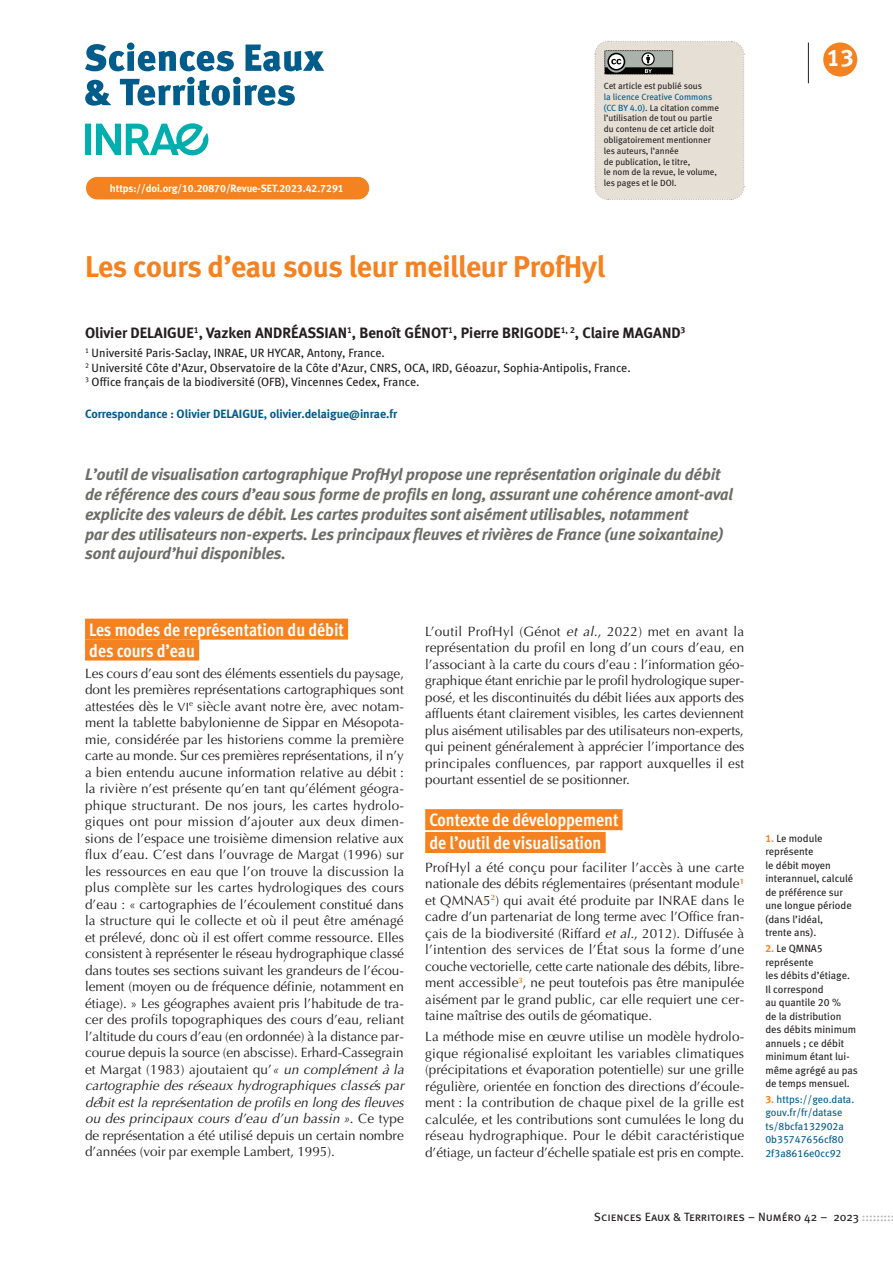
<style>
.page{position:relative;width:893px;height:1263px;background:#fff}
.page>*{position:absolute;margin:0;border:0;box-sizing:border-box;transform-origin:0 0}
.Titre_bleu{font:700 30px "Meta Bold LF Roman";letter-spacing:-.01em;color:#f58220}
.t1{font:700 24px "Meta Bold LF Caps";color:#fff}
.H1_bleu{font:18px "Meta Cond OT Bold";color:#fff}
.H1_bleu_2e_ligne{font:18px "Meta Cond OT Bold";color:#fff}
.Chapeau{font:700 16.5px/19.8px "Meta Bold LF Italic";letter-spacing:-.005em;color:#6c6d67}
.Auteur{font:700 15px "Meta Bold LF Roman";color:#231f20}
.Texte_article{font:13.5px/16.5px "Optima";letter-spacing:-.005em;color:#231f20;text-align:justify}
.Affiliation_auteur{font:12px "Meta Book LF Roman";color:#231f20}
.Courriel_auteur_corr{font:700 12px "Meta Bold LF Roman";color:#005c8a}
.t2{font:12px "Meta Book Caps";color:#231f20}
.Note{font:10.5px/13.5px "Meta Book LF Roman";color:#231f20}
.Note-2{font:10.5px/13.5px "Meta Book LF Roman";color:#005c8a}
.t3{font:700 10.5px "Meta Bold LF Roman";color:#fff}
.t4{font:9px/10.8px "Meta Book LF Roman";color:#231f20}
.s1{color:#005c8a}
.s2{font-size:12px}
.s3{font-style:italic}
.s4{font-family:"Meta Bold LF Roman";font-weight:700;color:#f58220}
.s5{color:#bcbdc0}
</style>
<div class="page">
<div style="left:823px;top:43px;width:34px;height:34px;background:#f58220;border-radius:50%"></div>
<hr style="left:808px;top:43px;width:1px;height:40px;background:#231f20">
<div style="left:86px;top:177px;width:283px;height:22px;background:#f58220;border-radius:11px"></div>
<svg style="left:85px;top:43px;width:239px;height:63px"></svg>
<div style="left:85px;top:124px;width:6px;height:31px;background:#00afad"></div>
<svg style="left:96px;top:123px;width:112px;height:32px"></svg>
<svg style="left:594px;top:41px;width:151px;height:159px;background:#ddd8cf"></svg>
<div style="left:85px;top:619px;width:263px;height:21px;background:#f58220"></div>
<div style="left:85px;top:639px;width:114px;height:21px;background:#f58220"></div>
<div style="left:425px;top:809px;width:198px;height:21px;background:#f58220"></div>
<div style="left:425px;top:832px;width:181px;height:21px;background:#f58220"></div>
<p class="t3" style="left:110px;top:182px;width:235px">https://doi.org/10.20870/Revue-SET.2023.42.7291</p>
<p class="t4" style="left:604px;top:80px;width:100px">Cet article est publié sous</p>
<p class="t4" style="left:604px;top:91px;width:117px"><span class="s1">la licence Creative Commons (CC BY 4.0)</span>. La citation comme l’utilisation de tout ou partie du contenu de cet article doit obligatoirement mentionner les auteurs, l’année<br>de publication, le titre,<br>le nom de la revue, le volume, les pages et le DOI.</p>
<h2 class="t1" style="left:827px;top:43px;width:28px">13</h2>
<p class="Titre_bleu" style="left:85px;top:249px;width:522px">Les cours d’eau sous leur meilleur ProfHyl</p>
<p class="Auteur" style="left:85px;top:324px;width:602px">Olivier DELAIGUE<sup>1</sup>, Vazken ANDRÉASSIAN<sup>1</sup>, Benoît GÉNOT<sup>1</sup>, Pierre BRIGODE<sup>1,</sup> <sup>2</sup>, Claire MAGAND<sup>3</sup></p>
<p class="Affiliation_auteur" style="left:85px;top:346px;width:301px"><sup>1</sup> Université Paris-Saclay, INRAE, UR HYCAR, Antony, France.</p>
<p class="Affiliation_auteur" style="left:85px;top:360px;width:547px"><sup>2</sup> Université Côte d’Azur, Observatoire de la Côte d’Azur, CNRS, OCA, IRD, Géoazur, Sophia-Antipolis, France.</p>
<p class="Affiliation_auteur" style="left:85px;top:375px;width:336px"><sup>3</sup> Office français de la biodiversité (OFB), Vincennes Cedex, France.</p>
<p class="Courriel_auteur_corr" style="left:85px;top:406px;width:314px">Correspondance : Olivier DELAIGUE, olivier.delaigue@inrae.fr</p>
<p class="Chapeau" style="left:85px;top:464px;width:649px">L’outil de visualisation cartographique ProfHyl propose une représentation originale du débit de référence des cours d’eau sous forme de profils en long, assurant une cohérence amont-aval explicite des valeurs de débit. Les cartes produites sont aisément utilisables, notamment<br>par des utilisateurs non-experts. Les principaux fleuves et rivières de France (une soixantaine) sont aujourd’hui disponibles.</p>
<p class="H1_bleu" style="left:89px;top:618px;width:256px">Les modes de représentation du débit</p>
<p class="H1_bleu_2e_ligne" style="left:89px;top:639px;width:107px">des cours d’eau</p>
<p class="Texte_article" style="left:85px;top:665px;width:321px">Les cours d’eau sont des éléments essentiels du paysage, dont les premières représentations cartographiques sont attestées dès le <span class="s2">VI</span><sup>e</sup> siècle avant notre ère, avec notam&shy;ment la tablette babylonienne de Sippar en Mésopota&shy;mie, considérée par les historiens comme la première carte au monde. Sur ces premières représentations, il n’y a bien entendu aucune information relative au débit : la rivière n’est présente qu’en tant qu’élément géogra&shy;phique structurant. De nos jours, les cartes hydrolo&shy;giques ont pour mission d’ajouter aux deux dimen&shy;sions de l’espace une troisième dimension relative aux flux d’eau. C’est dans l’ouvrage de Margat (1996) sur les ressources en eau que l’on trouve la discussion la plus complète sur les cartes hydrologiques des cours d’eau : « cartographies de l’écoulement constitué dans la structure qui le collecte et où il peut être aménagé et prélevé, donc où il est offert comme ressource. Elles consistent à représenter le réseau hydrographique classé dans toutes ses sections suivant les grandeurs de l’écou&shy;lement (moyen ou de fréquence définie, notamment en étiage). » Les géographes avaient pris l’habitude de tra&shy;cer des profils topographiques des cours d’eau, reliant l’altitude du cours d’eau (en ordonnée) à la distance par&shy;courue depuis la source (en abscisse). Erhard-Cassegrain et Margat (1983) ajoutaient qu’<span class="s3">« un complément à la cartographie des réseaux hydrographiques classés par débit est la représentation de profils en long des fleuves ou des principaux cours d’eau d’un bassin »</span>. Ce type de représentation a été utilisé depuis un certain nombre d’années (voir par exemple Lambert, 1995).</p>
<p class="Texte_article" style="left:425px;top:623px;width:321px">L’outil ProfHyl (Génot <span class="s3">et al.</span>, 2022) met en avant la représentation du profil en long d’un cours d’eau, en l’associant à la carte du cours d’eau : l’information géo&shy;graphique étant enrichie par le profil hydrologique super&shy;posé, et les discontinuités du débit liées aux apports des affluents étant clairement visibles, les cartes deviennent plus aisément utilisables par des utilisateurs non-experts, qui peinent généralement à apprécier l’importance des principales confluences, par rapport auxquelles il est pourtant essentiel de se positionner.</p>
<p class="H1_bleu" style="left:429px;top:808px;width:190px">Contexte de développement</p>
<p class="H1_bleu_2e_ligne" style="left:429px;top:831px;width:173px">de l’outil de visualisation</p>
<p class="Texte_article" style="left:425px;top:859px;width:321px">ProfHyl a été conçu pour faciliter l’accès à une carte nationale des débits réglementaires (présentant module<sup>1 </sup>et QMNA5<sup>2</sup>) qui avait été produite par INRAE dans le cadre d’un partenariat de long terme avec l’Office fran&shy;çais de la biodiversité (Riffard <span class="s3">et al.</span>, 2012). Diffusée à l’intention des services de l’État sous la forme d’une couche vectorielle, cette carte nationale des débits, libre&shy;ment accessible<sup>3</sup>, ne peut toutefois pas être manipulée aisément par le grand public, car elle requiert une cer&shy;taine maîtrise des outils de géomatique.</p>
<p class="Texte_article" style="left:425px;top:1028px;width:321px">La méthode mise en œuvre utilise un modèle hydrolo&shy;gique régionalisé exploitant les variables climatiques (précipitations et évaporation potentielle) sur une grille régulière, orientée en fonction des directions d’écoule&shy;ment : la contribution de chaque pixel de la grille est calculée, et les contributions sont cumulées le long du réseau hydrographique. Pour le débit caractéristique d’étiage, un facteur d’échelle spatiale est pris en compte.</p>
<p class="Note" style="left:765px;top:831px;width:89px"><span class="s4">1.</span> Le module représente<br>le débit moyen interannuel, calculé de préférence sur une longue période (dans l’idéal,<br>trente ans).</p>
<p class="Note" style="left:765px;top:941px;width:94px"><span class="s4">2.</span> Le QMNA5 représente<br>les débits d’étiage.<br>Il correspond<br>au quantile 20 %<br>de la distribution des débits minimum annuels ; ce débit minimum étant lui&shy;même agrégé au pas de temps mensuel.</p>
<p class="Note-2" style="left:765px;top:1092px;width:90px"><span class="s4">3.</span> https://geo.data. gouv.fr/fr/datase ts/8bcfa132902a<br>0b35747656cf80<br>2f3a8616e0cc92</p>
<p class="t2" style="left:594px;top:1210px;width:302px">Sciences Eaux &amp; Territoires – Numéro 42 – 2023 <span class="s5">:::::::::</span></p>
</div>
